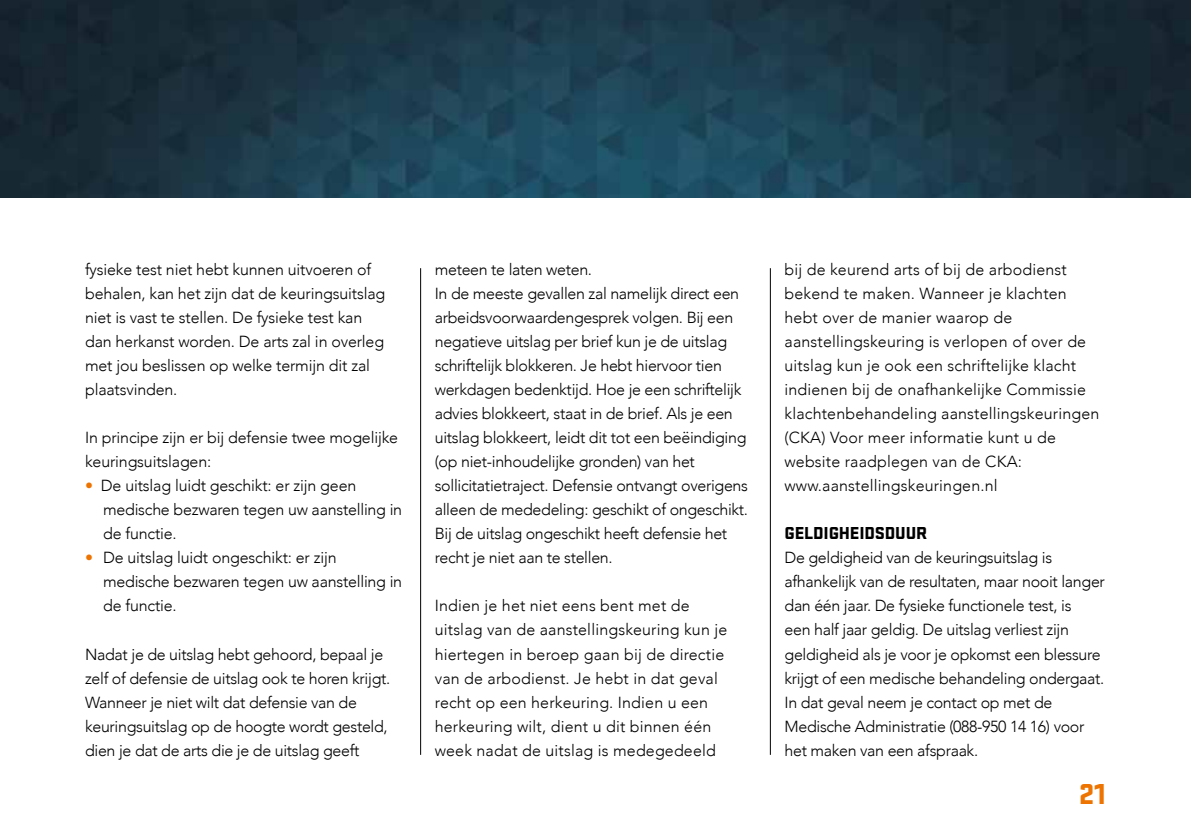
<style>
.page{position:relative;width:1191px;height:840px;background:#fff}
.page>*{position:absolute;margin:0;border:0;box-sizing:border-box;transform-origin:0 0}
.t1{font:900 30px "Stratum 1";color:#ee7402}
.t2{font:900 18px "Stratum 1";letter-spacing:-.01em;color:#000}
.t3{font:300 16px/24px "Avenir";letter-spacing:-.02em;color:#000}
.t4{font:300 16px/24px "Avenir";letter-spacing:.01em;color:#000}
.s1{color:#ee7402}
</style>
<div class="page">
<hr style="left:420px;top:268px;width:1px;height:486px;background:#000">
<hr style="left:770px;top:268px;width:1px;height:486px;background:#000">
<img style="left:0;top:0;width:1191px;height:197px">
<p class="t3" style="left:85px;top:257px;width:302px">fysieke test niet hebt kunnen uitvoeren of behalen, kan het zijn dat de keuringsuitslag niet is vast te stellen. De fysieke test kan dan herkanst worden. De arts zal in overleg met jou beslissen op welke termijn dit zal plaatsvinden.</p>
<p class="t3" style="left:85px;top:425px;width:315px">In principe zijn er bij defensie twee mogelijke keuringsuitslagen:</p>
<p class="t3" style="left:103px;top:473px;width:301px;text-indent:-18px"><span class="s1">•</span> De uitslag luidt geschikt: er zijn geen medische bezwaren tegen uw aanstelling in de functie.</p>
<p class="t3" style="left:103px;top:545px;width:301px;text-indent:-18px"><span class="s1">•</span> De uitslag luidt ongeschikt: er zijn medische bezwaren tegen uw aanstelling in de functie.</p>
<p class="t3" style="left:85px;top:641px;width:307px">Nadat je de uitslag hebt gehoord, bepaal je zelf of defensie de uitslag ook te horen krijgt.<br>Wanneer je niet wilt dat defensie van de keuringsuitslag op de hoogte wordt gesteld, dien je dat de arts die je de uitslag geeft</p>
<p class="t3" style="left:435px;top:257px;width:315px">meteen te laten weten.<br>In de meeste gevallen zal namelijk direct een arbeidsvoorwaardengesprek volgen. Bij een negatieve uitslag per brief kun je de uitslag schriftelijk blokkeren. Je hebt hiervoor tien werkdagen bedenktijd. Hoe je een schriftelijk advies blokkeert, staat in de brief. Als je een uitslag blokkeert, leidt dit tot een beëindiging (op niet-inhoudelijke gronden) van het sollicitatietraject. Defensie ontvangt overigens alleen de mededeling: geschikt of ongeschikt.<br>Bij de uitslag ongeschikt heeft defensie het recht je niet aan te stellen.</p>
<p class="t4" style="left:435px;top:593px;width:294px">Indien je het niet eens bent met de uitslag van de aanstellingskeuring kun je hiertegen in beroep gaan bij de directie van de arbodienst. Je hebt in dat geval recht op een herkeuring. Indien u een herkeuring wilt, dient u dit binnen één week nadat de uitslag is medegedeeld</p>
<p class="t4" style="left:784px;top:257px;width:316px">bij de keurend arts of bij de arbodienst bekend te maken. Wanneer je klachten hebt over de manier waarop de aanstellingskeuring is verlopen of over de uitslag kun je ook een schriftelijke klacht indienen bij de onafhankelijke Commissie klachtenbehandeling aanstellingskeuringen (CKA) Voor meer informatie kunt u de website raadplegen van de CKA: www.aanstellingskeuringen.nl</p>
<p class="t2" style="left:784px;top:520px;width:144px">GELDIGHEIDSDUUR</p>
<p class="t3" style="left:784px;top:545px;width:322px">De geldigheid van de keuringsuitslag is afhankelijk van de resultaten, maar nooit langer dan één jaar. De fysieke functionele test, is<br>een half jaar geldig. De uitslag verliest zijn geldigheid als je voor je opkomst een blessure krijgt of een medische behandeling ondergaat.<br>In dat geval neem je contact op met de Medische Administratie (088-950 14 16) voor het maken van een afspraak.</p>
<h1 class="t1" style="left:1079px;top:771px;width:28px">21</h1>
</div>
